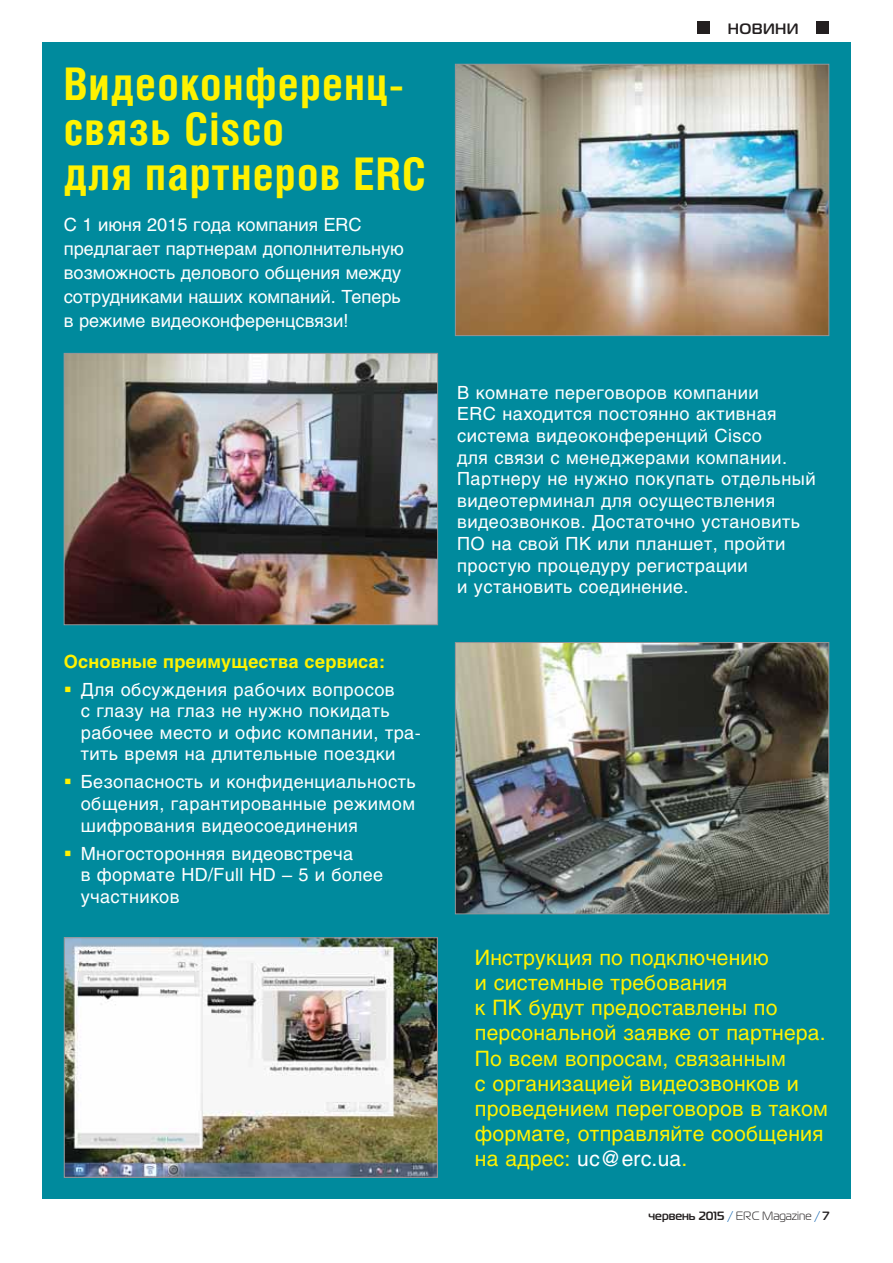
<style>
.page{position:relative;width:893px;height:1263px;background:#fff}
.page>*{position:absolute;margin:0;border:0;box-sizing:border-box;transform-origin:0 0}
.t1{font:700 45px/45px "Helios Cond";letter-spacing:.025em;color:#fff200}
.t2{font:21px/25.2px "Helios";letter-spacing:.01em;color:#fff200}
.t3{font:18px/21.6px "Helios";letter-spacing:.025em;color:#fff}
.t4{font:18px/24px "Helios";color:#fff}
.t5{font:700 18px "Helios";letter-spacing:.01em;color:#fff200}
.t6{font:700 15px "Magistral C";letter-spacing:.025em;color:#231f20}
.t7{font:700 12px "Magistral C";color:#231f20}
.s1{color:#fff200}
.s2{color:#fff}
.s3{font-weight:400;color:#005aaa}
.s4{font-weight:400}
</style>
<div class="page">
<div style="left:43px;top:43px;width:808px;height:1156px;background:#008a9d"></div>
<div style="left:697px;top:21px;width:13px;height:13px;background:#231f20"></div>
<div style="left:816px;top:21px;width:13px;height:13px;background:#231f20"></div>
<img style="left:457px;top:644px;width:370px;height:268px">
<div style="left:455px;top:642px;width:374px;height:272px;border:1px solid #939598"></div>
<img style="left:66px;top:355px;width:370px;height:268px">
<div style="left:64px;top:353px;width:374px;height:272px;border:1px solid #939598"></div>
<img style="left:457px;top:66px;width:370px;height:268px">
<div style="left:455px;top:64px;width:374px;height:272px;border:1px solid #939598"></div>
<img style="left:66px;top:939px;width:370px;height:237px">
<div style="left:64px;top:937px;width:374px;height:241px;border:1px solid #939598"></div>
<h1 class="t1" style="left:64px;top:61px;width:364px">Видео конференц&shy;связь Cisco<br>для партнеров ERC</h1>
<p class="t4" style="left:64px;top:215px;width:342px">С 1 июня 2015 года компания ERC предлагает партнерам дополнительную возможность делового общения между сотрудниками наших компаний. Теперь в режиме видеоконференцсвязи!</p>
<p class="t5" style="left:64px;top:654px;width:323px">Основные преимущества сервиса:</p>
<p class="t3" style="left:81px;top:680px;width:342px;text-indent:-17px"><span class="s1">▪</span> Для обсуждения рабочих вопросов<br>с глазу на глаз не нужно покидать рабочее место и офис компании, тра&shy;тить время на длительные поездки</p>
<p class="t3" style="left:81px;top:773px;width:337px;text-align:justify;text-indent:-17px"><span class="s1">▪</span> Безопасность и конфиденциальность общения, гарантированные режимом шифрования видеосоединения</p>
<p class="t3" style="left:81px;top:844px;width:304px;text-indent:-17px"><span class="s1">▪</span> Многосторонняя видеовстреча<br>в формате HD/Full HD – 5 и более участников</p>
<p class="t6" style="left:728px;top:23px;width:72px">НОВИНИ</p>
<p class="t3" style="left:457px;top:384px;width:360px">В комнате переговоров компании<br>ERC находится постоянно активная система видеоконференций Cisco<br>для связи с менеджерами компании.<br>Партнеру не нужно покупать отдельный видеотерминал для осуществления видеозвонков. Достаточно установить ПО на свой ПК или планшет, пройти простую процедуру регистрации<br>и установить соединение.</p>
<p class="t2" style="left:475px;top:947px;width:354px">Инструкция по подключению<br>и системные требования<br>к ПК будут предоставлены по персональной заявке от партнера.<br>По всем вопросам, связанным<br>с организацией видеозвонков и проведением переговоров в таком формате, отправляйте сообщения на адрес: <span class="s2">uc@erc.ua</span>.</p>
<p class="t7" style="left:648px;top:1212px;width:182px">червень 2015 <span class="s3">/</span> <span class="s4">ERC Magazine</span> <span class="s3">/</span> 7</p>
</div>
